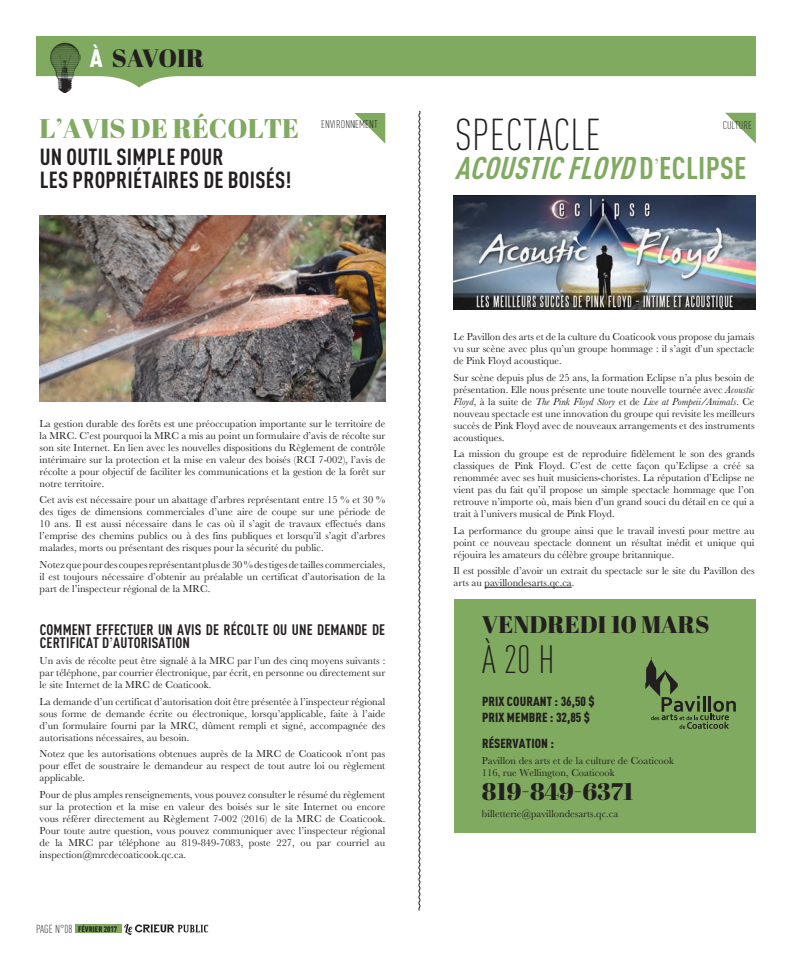
<style>
.page{position:relative;width:792px;height:972px;background:#fff}
.page>*{position:absolute;margin:0;border:0;box-sizing:border-box;transform-origin:0 0}
.t1{font:300 condensed 44px "DINOT";letter-spacing:.01em;color:#231f20}
.t2{font:300 condensed 39px "DINOT";color:#231f20}
.t3{font:italic 700 condensed 31px "DINOT";color:#80aa60}
.t4{font:27px "Abril Fatface";color:#80aa60}
.t5{font:25px "Abril Fatface";color:#231f20}
.t6{font:24px "Abril Fatface";color:#231f20}
.t7{font:700 condensed 23px/22.5px "DINOT";letter-spacing:.01em;color:#231f20}
.t8{font:700 condensed 15px/13px "DINOT";letter-spacing:.01em;color:#231f20}
.t9{font:900 condensed 13px/16.5px "DINOT";letter-spacing:.01em;color:#231f20}
.t10{font:300 condensed 11.5px "DINOT";color:#231f20}
.t11{font:300 condensed 11px "DINOT";letter-spacing:.01em;color:#231f20}
.t12{font:10.5px/12px "Baskerville";color:#231f20;text-align:justify}
.t13{font:900 condensed 8px "DINOT";letter-spacing:.01em;color:#231f20}
.s1{font-family:"DINOT";font-weight:900;font-stretch:condensed;color:#fff}
.s2{font-family:"Baskerville";font-weight:400;font-stretch:normal;font-size:16px}
.s3{font-weight:300;font-size:11.5px}
.s4{font-style:normal}
.s5{font-style:italic}
</style>
<div class="page">
<div style="left:76px;top:924px;width:46px;height:9px;background:#80aa60"></div>
<svg style="left:124px;top:924px;width:84px;height:11px"></svg>
<svg style="left:36px;top:36px;width:720px;height:52px;fill:#80aa60"></svg>
<img style="left:50px;top:42px;width:31px;height:50px">
<svg style="left:418px;top:110px;width:3px;height:801px"></svg>
<svg style="left:355px;top:113px;width:30px;height:31px"></svg>
<img style="left:40px;top:216px;width:345px;height:185px">
<svg style="left:725px;top:113px;width:31px;height:31px"></svg>
<hr style="left:485px;top:587px;width:87px;height:1px;background:#231f20">
<img style="left:454px;top:195px;width:302px;height:114px">
<div style="left:454px;top:599px;width:302px;height:234px;background:#80aa60"></div>
<svg style="left:645px;top:657px;width:91px;height:72px"></svg>
<h3 class="t5" style="left:90px;top:41px;width:54px"><span class="s1">À</span> SAVOIR</h3>
<h3 class="t4" style="left:40px;top:109px;width:261px">L’AVIS DE RÉC OLTE</h3>
<h3 class="t7" style="left:40px;top:146px;width:253px">UN OUTIL SIMPLE POUR<br>LES PROPRIÉTAIRES DE BOISÉS!</h3>
<p class="t11" style="left:321px;top:118px;width:58px">ENVIRONNEMENT</p>
<p class="t12" style="left:40px;top:418px;width:347px">La gestion durable des forêts est une préoccupation importante sur le territoire de la MRC. C’est pourquoi la MRC a mis au point un formulaire d’avis de récolte sur son site Internet. En lien avec les nouvelles dispositions du Règlement de contrôle intérimaire sur la protection et la mise en valeur des boisés (RCI 7-002), l’avis de récolte a pour objectif de faciliter les communications et la gestion de la forêt sur notre territoire.</p>
<p class="t12" style="left:40px;top:494px;width:347px">Cet avis est nécessaire pour un abattage d’arbres représentant entre 15 % et 30 % des tiges de dimensions commerciales d’une aire de coupe sur une période de 10 ans. Il est aussi nécessaire dans le cas où il s’agit de travaux effectués dans l’emprise des chemins publics ou à des fins publiques et lorsqu’il s’agit d’arbres malades, morts ou présentant des risques pour la sécurité du public.</p>
<p class="t12" style="left:40px;top:559px;width:347px">Notez que pour des coupes représentant plus de 30 % des tiges de tailles commerciales, il est toujours nécessaire d’obtenir au préalable un certificat d’autorisation de la part de l’inspecteur régional de la MRC.</p>
<h3 class="t8" style="left:40px;top:623px;width:347px">COMMENT EFFECTUER UN AVIS DE RÉCOLTE OU UNE DEMANDE DE<br>CERTIFICAT D<span class="s2">’</span>AUTORISATION</h3>
<p class="t12" style="left:40px;top:655px;width:347px">Un avis de récolte peut être signalé à la MRC par l’un des cinq moyens suivants : par téléphone, par courrier électronique, par écrit, en personne ou directement sur le site Internet de la MRC de Coaticook.</p>
<p class="t12" style="left:40px;top:696px;width:347px">La demande d’un certificat d’autorisation doit être présentée à l’inspecteur régional sous forme de demande écrite ou électronique, lorsqu’applicable, faite à l’aide d’un formulaire fourni par la MRC, dûment rempli et signé, accompagnée des autorisations nécessaires, au besoin.</p>
<p class="t12" style="left:40px;top:748px;width:347px">Notez que les autorisations obtenues auprès de la MRC de Coaticook n’ont pas pour effet de soustraire le demandeur au respect de tout autre loi ou règlement applicable.</p>
<p class="t12" style="left:40px;top:789px;width:347px">Pour de plus amples renseignements, vous pouvez consulter le résumé du règlement sur la protection et la mise en valeur des boisés sur le site Internet ou encore vous référer directement au Règlement 7-002 (2016) de la MRC de Coaticook.<br>Pour toute autre question, vous pouvez communiquer avec l’inspecteur régional de la MRC par téléphone au 819-849-7083, poste 227, ou par courriel au inspection@mrcdecoaticook.qc.ca.</p>
<p class="t10" style="left:36px;top:922px;width:5px">PAGE</p>
<p class="t13" style="left:55px;top:924px;width:64px"><span class="s3">N°08</span> FÉVRIER 2017</p>
<h1 class="t1" style="left:455px;top:109px;width:147px">SPECTACLE</h1>
<h3 class="t3" style="left:455px;top:150px;width:293px">ACOUSTICFLOYD<span class="s4">D</span><sup>’</sup><span class="s4">ECLIPSE</span></h3>
<p class="t11" style="left:723px;top:119px;width:31px">CULTURE</p>
<p class="t12" style="left:454px;top:331px;width:302px">Le Pavillon des arts et de la culture du Coaticook vous propose du jamais vu sur scène avec plus qu’un groupe hommage : il s’agit d’un spectacle de Pink Floyd acoustique.</p>
<p class="t12" style="left:454px;top:371px;width:302px">Sur scène depuis plus de 25 ans, la formation Eclipse n’a plus besoin de présentation. Elle nous présente une toute nouvelle tournée avec <span class="s5">Acoustic Floyd</span>, à la suite de <span class="s5">The Pink Floyd Story</span> et de <span class="s5">Live at Pompeii/Animals</span>. Ce nouveau spectacle est une innovation du groupe qui revisite les meilleurs succès de Pink Floyd avec de nouveaux arrangements et des instruments acoustiques.</p>
<p class="t12" style="left:454px;top:448px;width:302px">La mission du groupe est de reproduire fidèlement le son des grands classiques de Pink Floyd. C’est de cette façon qu’Eclipse a créé sa renommée avec ses huit musiciens-choristes. La réputation d’Eclipse ne vient pas du fait qu’il propose un simple spectacle hommage que l’on retrouve n’importe où, mais bien d’un grand souci du détail en ce qui a trait à l’univers musical de Pink Floyd.</p>
<p class="t12" style="left:454px;top:524px;width:302px">La performance du groupe ainsi que le travail investi pour mettre au point ce nouveau spectacle donnent un résultat inédit et unique qui réjouira les amateurs du célèbre groupe britannique.</p>
<p class="t12" style="left:454px;top:565px;width:302px">Il est possible d’avoir un extrait du spectacle sur le site du Pavillon des arts au pavillondesarts.qc.ca.</p>
<h3 class="t6" style="left:482px;top:608px;width:225px">VENDREDI 10 MARS</h3>
<h2 class="t2" style="left:482px;top:637px;width:74px">À 20 H</h2>
<p class="t9" style="left:482px;top:693px;width:114px">PRIX COURANT : 36,50 $<br>PRIX MEMBRE : 32,85 $</p>
<p class="t9" style="left:482px;top:735px;width:73px">RÉSERVATION :</p>
<p class="t12" style="left:482px;top:755px;width:193px">Pavillon des arts et de la culture de Coaticook<br>116, rue Wellington, Coaticook</p>
<h3 class="t6" style="left:482px;top:775px;width:153px">819-849-6371</h3>
<p class="t12" style="left:482px;top:807px;width:138px">billetterie@pavillondesarts.qc.ca</p>
</div>
